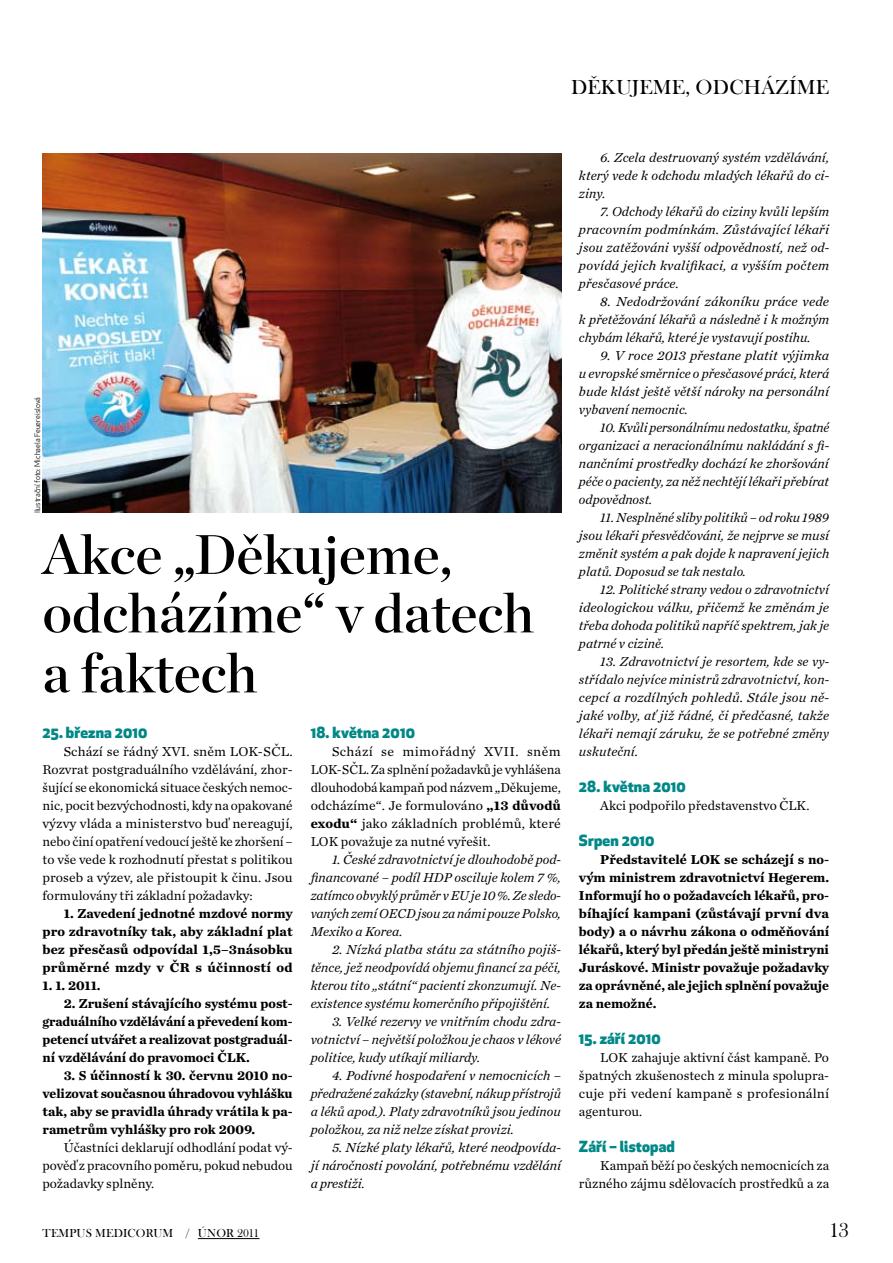
<style>
.page{position:relative;width:893px;height:1263px;background:#fff}
.page>*{position:absolute;margin:0;border:0;box-sizing:border-box;transform-origin:0 0}
.t1{font:55.5px/59.2px "Chronicle Display Semi";color:#000}
.t2{font:21px "Baskerville Old Face DOT";letter-spacing:.015em;color:#000}
.t3{font:800 15px "Apex New";letter-spacing:.01em;color:#008887}
.t4{font:italic 13.5px/18px "Chronicle Text G1";color:#000;text-align:justify}
.t5{font:13.5px/18px "Chronicle Text G1";color:#000;text-align:justify}
.t6{font:700 13.5px/18px "Chronicle Text G1";color:#000;text-align:justify}
.t7{font:12px "Baskerville Old Face DOT";letter-spacing:.015em;color:#000}
.t8{font:7.5px "Apex New";color:#000}
.s1{font-weight:700}
</style>
<div class="page">
<hr style="left:198px;top:1238px;width:61px;height:1px;background:#000">
<img style="left:43px;top:153px;width:518px;height:360px">
<h2 class="t2" style="left:571px;top:75px;width:260px">DĚKUJEME, ODCHÁZÍME</h2>
<p class="t8" style="left:33px;top:513px;width:118px;rotate:-90deg">Ilustrační foto: Michaela Feuereislová</p>
<h1 class="t1" style="left:43px;top:521px;width:493px">Akce „Děkujeme, odcházíme“ v datech a faktech</h1>
<p class="t3" style="left:43px;top:722px;width:107px">25. března 2010</p>
<p class="t5" style="left:43px;top:742px;width:252px;text-indent:21px">Schází se řádný XVI. sněm LOK-SČL.<br>Rozvrat postgraduálního vzdělávání, zhor&shy;šující se ekonomická situace českých nemoc&shy;nic, pocit bezvýchodnosti, kdy na opakované výzvy vláda a ministerstvo buď nereagují, nebo činí opatření vedoucí ještě ke zhoršení– to vše vede k rozhodnutí přestat s politikou proseb a výzev, ale přistoupit k činu. Jsou formulovány tři základní požadavky:</p>
<p class="t6" style="left:43px;top:904px;width:252px;text-indent:21px">1. Zavedení jednotné mzdové normy pro zdravotníky tak, aby základní plat bez přesčasů odpovídal 1,5–3násobku průměrné mzdy v ČR s účinností od</p>
<p class="t6" style="left:43px;top:976px;width:60px">1. 1. 2011.</p>
<p class="t6" style="left:43px;top:994px;width:252px;text-indent:21px">2. Zrušení stávajícího systému post&shy;graduálního vzdělávání a převedení kom&shy;petencí utvářet a realizovat postgraduál&shy;ní vzdělávání do pravomoci ČLK.</p>
<p class="t6" style="left:43px;top:1066px;width:252px;text-indent:21px">3. S účinností k 30. červnu 2010 no&shy;velizovat současnou úhradovou vyhlášku tak, aby se pravidla úhrady vrátila k pa&shy;rametrům vyhlášky pro rok 2009.</p>
<p class="t5" style="left:43px;top:1138px;width:252px;text-indent:21px">Účastníci deklarují odhodlání podat vý&shy;pověď z pracovního poměru, pokud nebudou požadavky splněny.</p>
<p class="t7" style="left:43px;top:1227px;width:218px">TEMPUS MEDICORUM / ÚNOR 2011</p>
<p class="t3" style="left:311px;top:722px;width:106px">18. května 2010</p>
<p class="t5" style="left:311px;top:742px;width:252px;text-indent:21px">Schází se mimořádný XVII. sněm LOK-SČL. Za splnění požadavků je vyhlášena dlouhodobá kampaň pod názvem „Děkujeme, odcházíme“. Je formulováno <span class="s1">„13 důvodů exodu“</span> jako základních problémů, které LOK považuje za nutné vyřešit.</p>
<p class="t4" style="left:311px;top:850px;width:252px;text-indent:21px">1. České zdravotnictví je dlouhodobě pod&shy;financované – podíl HDP osciluje kolem 7 %, zatímco obvyklý průměr vEU je 10 %. Ze sledo&shy;vaných zemí OECD jsou za námi pouze Polsko, Mexiko a Korea.</p>
<p class="t4" style="left:311px;top:940px;width:252px;text-indent:21px">2. Nízká platba státu za státního pojiš&shy;těnce, jež neodpovídá objemu financí za péči, kterou tito „státní“ pacienti zkonzumují. Ne&shy;existence systému komerčního připojištění.</p>
<p class="t4" style="left:311px;top:1012px;width:252px;text-indent:21px">3. Velké rezervy ve vnitřním chodu zdra&shy;votnictví – největší položkou je chaos v lékové politice, kudy utíkají miliardy.</p>
<p class="t4" style="left:311px;top:1066px;width:252px;text-indent:21px">4. Podivné hospodaření v nemocnicích – předražené zakázky (stavební, nákup přístrojů a léků apod.). Platy zdravotníků jsou jedinou položkou, za niž nelze získat provizi.</p>
<p class="t4" style="left:311px;top:1138px;width:252px;text-indent:21px">5. Nízké platy lékařů, které neodpovída&shy;jí náročnosti povolání, potřebnému vzdělání a prestiži.</p>
<p class="t4" style="left:579px;top:148px;width:252px;text-indent:21px">6. Zcela destruovaný systém vzdělávání, který vede k odchodu mladých lékařů do ci&shy;ziny.</p>
<p class="t4" style="left:579px;top:202px;width:252px;text-indent:21px">7. Odchody lékařů do ciziny kvůli lepším pracovním podmínkám. Zůstávající lékaři jsou zatěžováni vyšší odpovědností, než od&shy;povídá jejich kvalifikaci, a vyšším počtem přesčasové práce.</p>
<p class="t4" style="left:579px;top:292px;width:252px;text-indent:21px">8. Nedodržování zákoníku práce vede k přetěžování lékařů a následně i k možným chybám lékařů, které je vystavují postihu.</p>
<p class="t4" style="left:579px;top:346px;width:252px;text-indent:21px">9. V roce 2013 přestane platit výjimka u evropské směrnice o přesčasové práci, která bude klást ještě větší nároky na personální vybavení nemocnic.</p>
<p class="t4" style="left:579px;top:418px;width:252px;text-indent:21px">10. Kvůli personálnímu nedostatku, špatné organizaci a neracionálnímu nakládání s fi&shy;nančními prostředky dochází ke zhoršování péče o pacienty, za něž nechtějí lékaři přebírat odpovědnost.</p>
<p class="t4" style="left:579px;top:508px;width:252px;text-indent:21px">11. Nesplněné sliby politiků – od roku 1989 jsou lékaři přesvědčováni, že nejprve se musí změnit systém a pak dojde k napravení jejich platů. Doposud se tak nestalo.</p>
<p class="t4" style="left:579px;top:580px;width:252px;text-indent:21px">12. Politické strany vedou o zdravotnictví ideologickou válku, přičemž ke změnám je třeba dohoda politiků napříč spektrem, jak je patrné v cizině.</p>
<p class="t4" style="left:579px;top:652px;width:252px;text-indent:21px">13. Zdravotnictví je resortem, kde se vy&shy;střídalo nejvíce ministrů zdravotnictví, kon&shy;cepcí a rozdílných pohledů. Stále jsou ně&shy;jaké volby, ať již řádné, či předčasné, takže lékaři nemají záruku, že se potřebné změny uskuteční.</p>
<p class="t3" style="left:579px;top:776px;width:108px">28. května 2010</p>
<p class="t5" style="left:600px;top:796px;width:211px">Akci podpořilo představenstvo ČLK.</p>
<p class="t3" style="left:579px;top:830px;width:77px">Srpen 2010</p>
<p class="t6" style="left:579px;top:850px;width:252px;text-indent:21px">Představitelé LOK se scházejí s no&shy;vým ministrem zdravotnictví Hegerem.<br>Informují ho o požadavcích lékařů, pro&shy;bíhající kampani (zůstávají první dva body) a o návrhu zákona o odměňování lékařů, který byl předán ještě ministryni Juráskové. Ministr považuje požadavky za oprávněné, ale jejich splnění považuje za nemožné.</p>
<p class="t3" style="left:579px;top:1028px;width:83px">15. září 2010</p>
<p class="t5" style="left:579px;top:1048px;width:252px;text-indent:21px">LOK zahajuje aktivní část kampaně. Po špatných zkušenostech z minula spolupra&shy;cuje při vedení kampaně s profesionální agenturou.</p>
<p class="t3" style="left:579px;top:1136px;width:97px">Září – listopad</p>
<p class="t5" style="left:579px;top:1156px;width:252px;text-align:right">Kampaň běží po českých nemocnicích za různého zájmu sdělovacích prostředků a za</p>
<h2 class="t2" style="left:829px;top:1219px;width:21px">13</h2>
</div>
